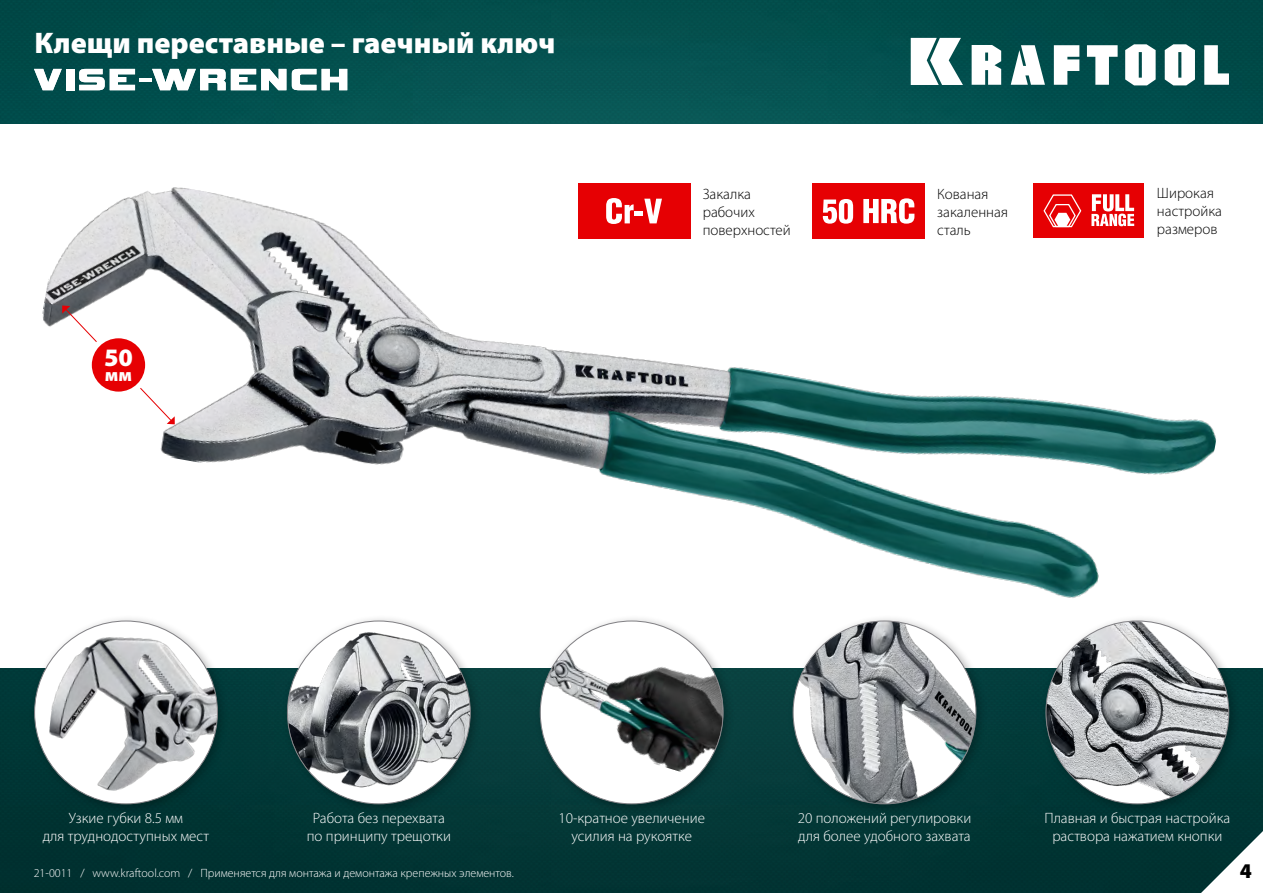
<style>
.page{position:relative;width:1263px;height:893px;background:#fff}
.page>*{position:absolute;margin:0;border:0;box-sizing:border-box;transform-origin:0 0}
.t1{font:900 29.85px "Myriad Pro";color:#fff}
.t2{font:900 25.2px "Myriad Pro";color:#fff}
.t3{font:900 21px "Myriad Pro";color:#000}
.t4{font:900 18px "Myriad Pro";color:#fff}
.t5{font:300 15px/18px "Myriad Pro";color:#fff;text-align:center}
.t6{font:300 15px/18px "Myriad Pro";color:#000}
.t7{font:300 12px "Myriad Pro";color:#fff}
</style>
<div class="page">
<img style="left:43px;top:183px;width:1173px;height:415px">
<svg style="left:62px;top:306px;width:113px;height:118px"></svg>
<div style="left:0;top:668px;width:1263px;height:225px;background:#013534"></div>
<img style="left:0;top:0;width:1263px;height:123px">
<svg style="left:1011px;top:45px;width:34px;height:40px"></svg>
<svg style="left:1054px;top:45px;width:25px;height:40px"></svg>
<svg style="left:1087px;top:45px;width:30px;height:40px"></svg>
<svg style="left:1204px;top:45px;width:25px;height:40px"></svg>
<svg style="left:972px;top:45px;width:29px;height:40px"></svg>
<svg style="left:1125px;top:44px;width:30px;height:41px"></svg>
<svg style="left:1165px;top:44px;width:30px;height:41px"></svg>
<svg style="left:911px;top:38px;width:52px;height:47px"></svg>
<svg style="left:1201px;top:831px;width:62px;height:62px"></svg>
<svg style="left:34px;top:69px;width:28px;height:21px"></svg>
<div style="left:66px;top:69px;width:8px;height:21px;background:#fff"></div>
<svg style="left:79px;top:69px;width:56px;height:21px"></svg>
<hr style="left:139px;top:78px;width:12px;height:4px;background:#fff">
<svg style="left:152px;top:69px;width:134px;height:21px"></svg>
<svg style="left:292px;top:69px;width:24px;height:21px"></svg>
<svg style="left:322px;top:69px;width:25px;height:21px"></svg>
<div style="left:1033px;top:183px;width:111px;height:55px;background:#e60003"></div>
<svg style="left:1043px;top:194px;width:39px;height:34px"></svg>
<svg style="left:1091px;top:194px;width:43px;height:32px"></svg>
<div style="left:578px;top:183px;width:112px;height:56px;background:#e60003"></div>
<svg style="left:606px;top:198px;width:28px;height:26px"></svg>
<div style="left:634px;top:211px;width:9px;height:5px;background:#fff"></div>
<svg style="left:644px;top:199px;width:18px;height:24px"></svg>
<div style="left:813px;top:183px;width:112px;height:56px;background:#e60003"></div>
<svg style="left:823px;top:199px;width:30px;height:25px"></svg>
<svg style="left:863px;top:198px;width:51px;height:26px"></svg>
<div style="left:28px;top:614px;width:202px;height:202px;background:#000;opacity:.3"></div>
<div style="left:35px;top:621px;width:182px;height:183px;background:#fff;border-radius:50%"></div>
<img style="left:46px;top:621px;width:171px;height:175px">
<div style="left:534px;top:614px;width:201px;height:202px;background:#000;opacity:.3"></div>
<div style="left:540px;top:621px;width:183px;height:183px;background:#fff;border-radius:50%"></div>
<img style="left:540px;top:634px;width:183px;height:143px">
<div style="left:281px;top:614px;width:201px;height:202px;background:#000;opacity:.3"></div>
<img style="left:288px;top:621px;width:182px;height:183px;border-radius:91px">
<div style="left:1039px;top:614px;width:202px;height:202px;background:#000;opacity:.3"></div>
<img style="left:1046px;top:621px;width:182px;height:183px;border-radius:91px">
<div style="left:787px;top:614px;width:201px;height:202px;background:#000;opacity:.3"></div>
<img style="left:793px;top:621px;width:183px;height:183px;border-radius:91px">
<div style="left:89px;top:336px;width:59px;height:58px;background:#e60003;border-radius:50%"></div>
<div style="left:86px;top:333px;width:65px;height:64px;border:5px solid #fff;border-radius:50%"></div>
<h1 class="t1" style="left:34px;top:23px;width:522px">Клещи переставные – гаечный ключ</h1>
<h2 class="t2" style="left:104px;top:341px;width:30px">50</h2>
<p class="t4" style="left:105px;top:363px;width:29px">мм</p>
<p class="t6" style="left:703px;top:184px;width:90px">Закалка рабочих поверхностей</p>
<p class="t6" style="left:937px;top:184px;width:72px">Кованая закаленная сталь</p>
<p class="t6" style="left:1157px;top:184px;width:67px">Широкая настройка размеров</p>
<p class="t5" style="left:43px;top:809px;width:168px">Узкие губки 8.5 мм<br>для труднодоступных мест</p>
<p class="t5" style="left:307px;top:809px;width:146px">Работа без перехвата по принципу трещотки</p>
<p class="t5" style="left:558px;top:809px;width:148px">10-кратное увеличение усилия на рукоятке</p>
<p class="t5" style="left:798px;top:809px;width:175px;text-align:left">20 положений регулировки для более удобного захвата</p>
<p class="t5" style="left:1044px;top:809px;width:188px">Плавная и быстрая настройка раствора нажатием кнопки</p>
<p class="t7" style="left:34px;top:865px;width:482px">21-0011 / www.kraftool.com / Применяется для монтажа и демонтажа крепежных элементов.</p>
<h3 class="t3" style="left:1240px;top:856px;width:14px">4</h3>
</div>
